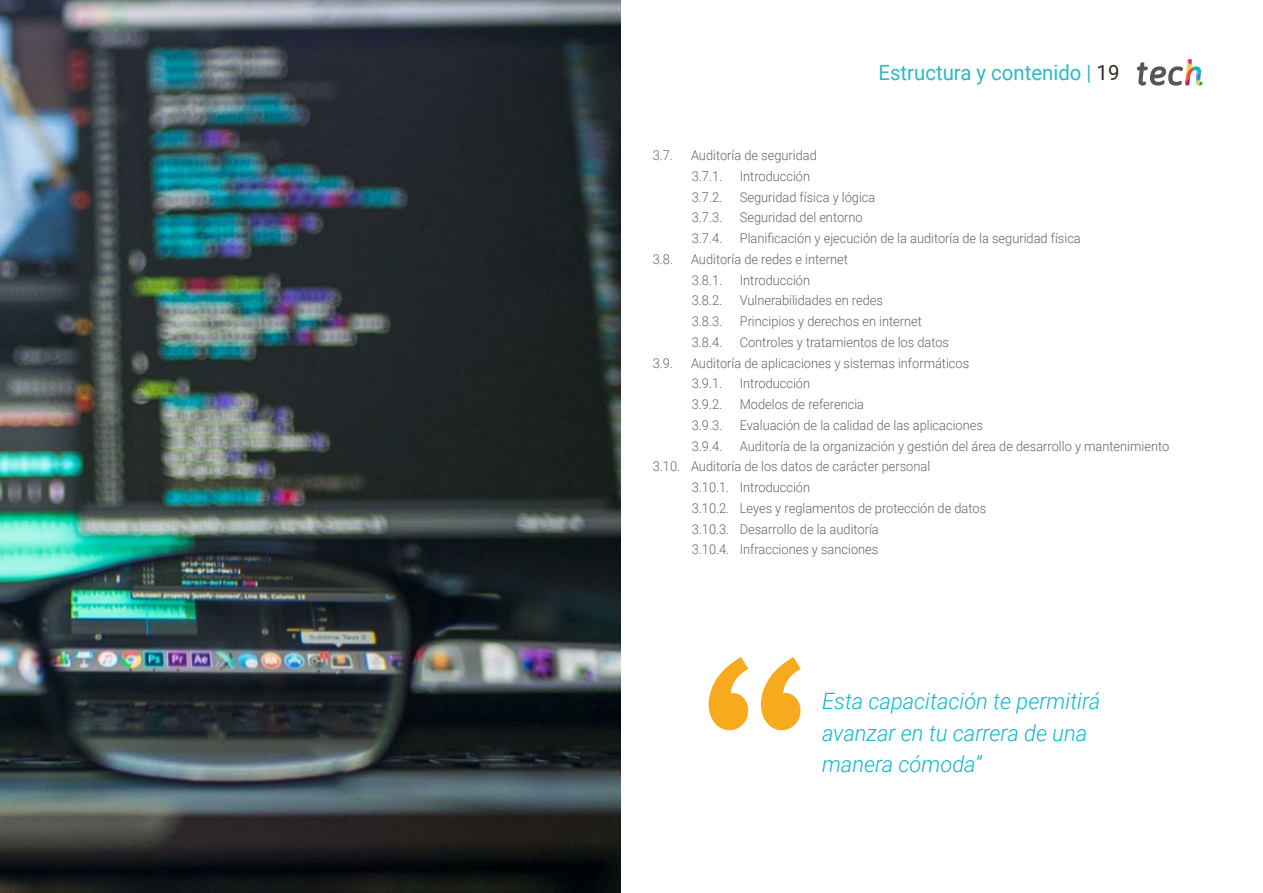
<style>
.page{position:relative;width:1263px;height:893px;background:#fff}
.page>*{position:absolute;margin:0;border:0;box-sizing:border-box;transform-origin:0 0}
.t1{font:italic 300 22.5px/31.5px "Roboto";color:#0fb6cf}
.t2{font:21px "Roboto";color:#2db8c5}
.t3{font:300 13.5px/20.7px "Roboto";color:#61646a;scale:.95 1}
.s1{color:#312e20}
</style>
<div class="page">
<svg style="left:1137px;top:59px;width:65px;height:27px"></svg>
<svg style="left:709px;top:657px;width:92px;height:73px"></svg>
<img style="left:0;top:0;width:621px;height:893px">
<p class="t3" style="left:653px;top:144px;width:23px">3.7.</p>
<p class="t3" style="left:691px;top:144px;width:134px">Auditoría de seguridad<br>3.7.1.</p>
<p class="t3" style="left:740px;top:165px;width:76px">Introducción</p>
<h2 class="t2" style="left:878px;top:57px;width:242px">Estructura y contenido | <span class="s1">19</span></h2>
<p class="t3" style="left:692px;top:186px;width:34px">3.7.2.</p>
<p class="t3" style="left:740px;top:186px;width:144px">Seguridad física y lógica</p>
<p class="t3" style="left:692px;top:207px;width:34px">3.7.3.</p>
<p class="t3" style="left:740px;top:207px;width:131px">Seguridad del entorno</p>
<p class="t3" style="left:692px;top:227px;width:34px">3.7.4.</p>
<p class="t3" style="left:740px;top:227px;width:360px">Planificación y ejecución de la auditoría de la seguridad física</p>
<p class="t3" style="left:653px;top:248px;width:23px">3.8.</p>
<p class="t3" style="left:691px;top:248px;width:167px">Auditoría de redes e internet<br>3.8.1.</p>
<p class="t3" style="left:740px;top:269px;width:76px">Introducción</p>
<p class="t3" style="left:692px;top:290px;width:34px">3.8.2.</p>
<p class="t3" style="left:740px;top:290px;width:152px">Vulnerabilidades en redes</p>
<p class="t3" style="left:692px;top:310px;width:34px">3.8.3.</p>
<p class="t3" style="left:740px;top:310px;width:193px">Principios y derechos en internet</p>
<p class="t3" style="left:692px;top:331px;width:34px">3.8.4.</p>
<p class="t3" style="left:740px;top:331px;width:222px">Controles y tratamientos de los datos</p>
<p class="t3" style="left:653px;top:352px;width:23px">3.9.</p>
<p class="t3" style="left:691px;top:352px;width:294px">Auditoría de aplicaciones y sistemas informáticos<br>3.9.1.</p>
<p class="t3" style="left:740px;top:373px;width:76px">Introducción</p>
<p class="t3" style="left:692px;top:393px;width:34px">3.9.2.</p>
<p class="t3" style="left:740px;top:393px;width:132px">Modelos de referencia</p>
<p class="t3" style="left:692px;top:414px;width:34px">3.9.3.</p>
<p class="t3" style="left:740px;top:414px;width:257px">Evaluación de la calidad de las aplicaciones</p>
<p class="t3" style="left:692px;top:435px;width:34px">3.9.4.</p>
<p class="t3" style="left:740px;top:435px;width:454px">Auditoría de la organización y gestión del área de desarrollo y mantenimiento</p>
<p class="t3" style="left:653px;top:456px;width:294px">3.10. Auditoría de los datos de carácter personal</p>
<p class="t3" style="left:692px;top:476px;width:126px">3.10.1. Introducción</p>
<p class="t3" style="left:692px;top:497px;width:311px">3.10.2. Leyes y reglamentos de protección de datos</p>
<p class="t3" style="left:692px;top:518px;width:198px">3.10.3. Desarrollo de la auditoría</p>
<p class="t3" style="left:692px;top:539px;width:198px">3.10.4. Infracciones y sanciones</p>
<h1 class="t1" style="left:822px;top:685px;width:280px">Esta capacitación te permitirá avanzar en tu carrera de una manera cómoda”</h1>
</div>
